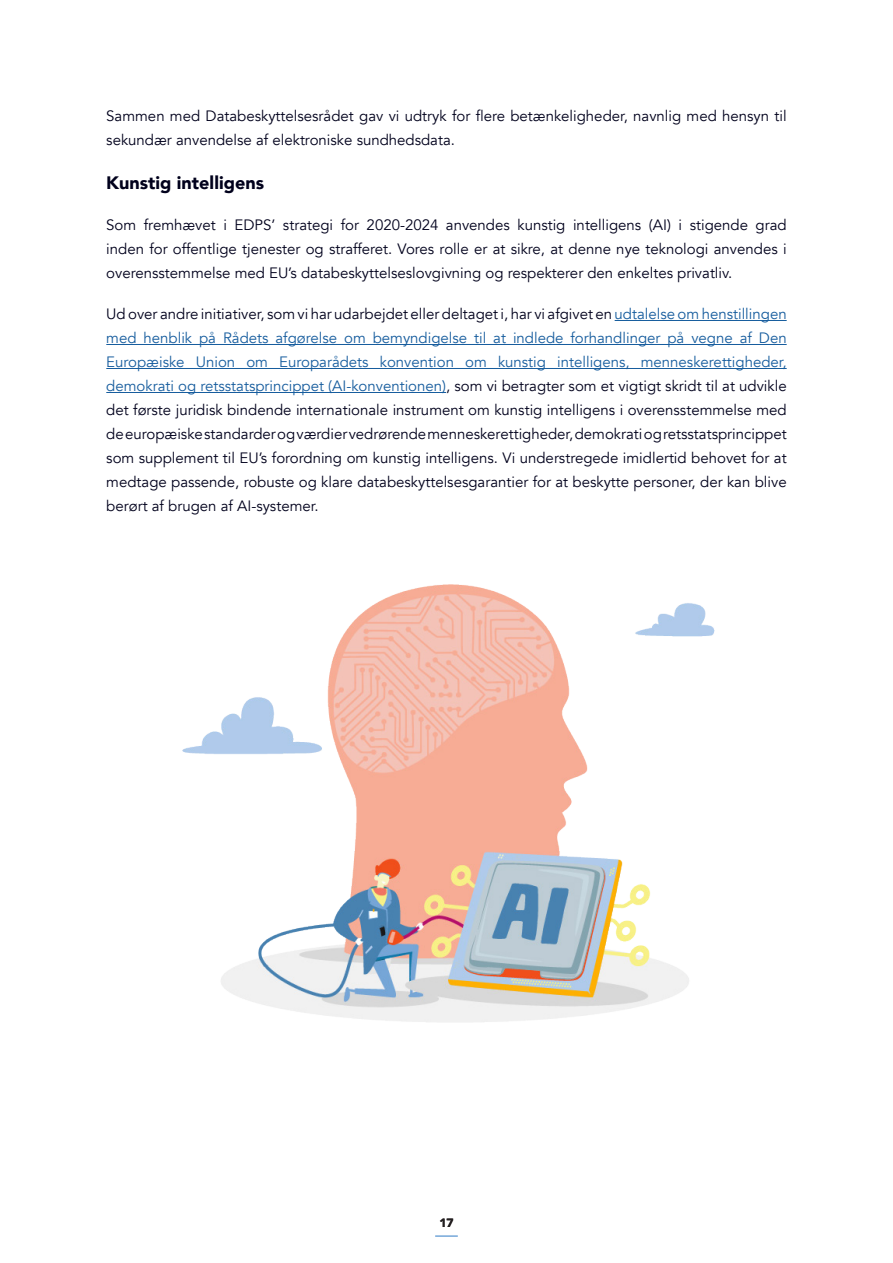
<style>
.page{position:relative;width:893px;height:1263px;background:#fff}
.page>*{position:absolute;margin:0;border:0;box-sizing:border-box;transform-origin:0 0}
.Black_Sub_head{font:900 18px "Avenir";color:#01011c}
.Body_text{font:15px/24px "Avenir";color:#01011c;text-align:justify}
.t1{font:900 12px "Avenir";color:#231f20}
.s1{color:#175d9e}
</style>
<div class="page">
<hr style="left:435px;top:1235px;width:23px;height:2px;background:#75a7d9">
<hr style="left:615px;top:320px;width:172px;height:1px;background:#175d9e">
<hr style="left:106px;top:344px;width:681px;height:1px;background:#175d9e">
<hr style="left:106px;top:368px;width:681px;height:1px;background:#175d9e">
<hr style="left:106px;top:392px;width:340px;height:1px;background:#175d9e">
<img style="left:183px;top:584px;width:532px;height:438px">
<p class="Body_text" style="left:106px;top:104px;width:682px">Sammen med Databeskyttelsesrådet gav vi udtryk for flere betænkeligheder, navnlig med hensyn til sekundær anvendelse af elektroniske sundhedsdata.</p>
<p class="Black_Sub_head" style="left:106px;top:168px;width:159px">Kunstig intelligens</p>
<p class="Body_text" style="left:106px;top:213px;width:682px">Som fremhævet i EDPS’ strategi for 2020-2024 anvendes kunstig intelligens (AI) i stigende grad inden for offentlige tjenester og strafferet. Vores rolle er at sikre, at denne nye teknologi anvendes i overensstemmelse med EU’s databeskyttelseslovgivning og respekterer den enkeltes privatliv.</p>
<p class="Body_text" style="left:106px;top:302px;width:682px">Ud over andre initiativer, som vi har udarbejdet eller deltaget i, har vi afgivet en <span class="s1">udtalelse om henstillingen med henblik på Rådets afgørelse om bemyndigelse til at indlede forhandlinger på vegne af Den Europæiske Union om Europarådets konvention om kunstig intelligens, menneskerettigheder, demokrati og retsstatsprincippet (AI-konventionen)</span>, som vi betragter som et vigtigt skridt til at udvikle det første juridisk bindende internationale instrument om kunstig intelligens i overensstemmelse med de europæiske standarder og værdier vedrørende menneskerettigheder, demokrati og retsstatsprincippet som supplement til EU’s forordning om kunstig intelligens. Vi understregede imidlertid behovet for at medtage passende, robuste og klare databeskyttelsesgarantier for at beskytte personer, der kan blive berørt af brugen af AI-systemer.</p>
<p class="t1" style="left:439px;top:1213px;width:16px">17</p>
</div>
